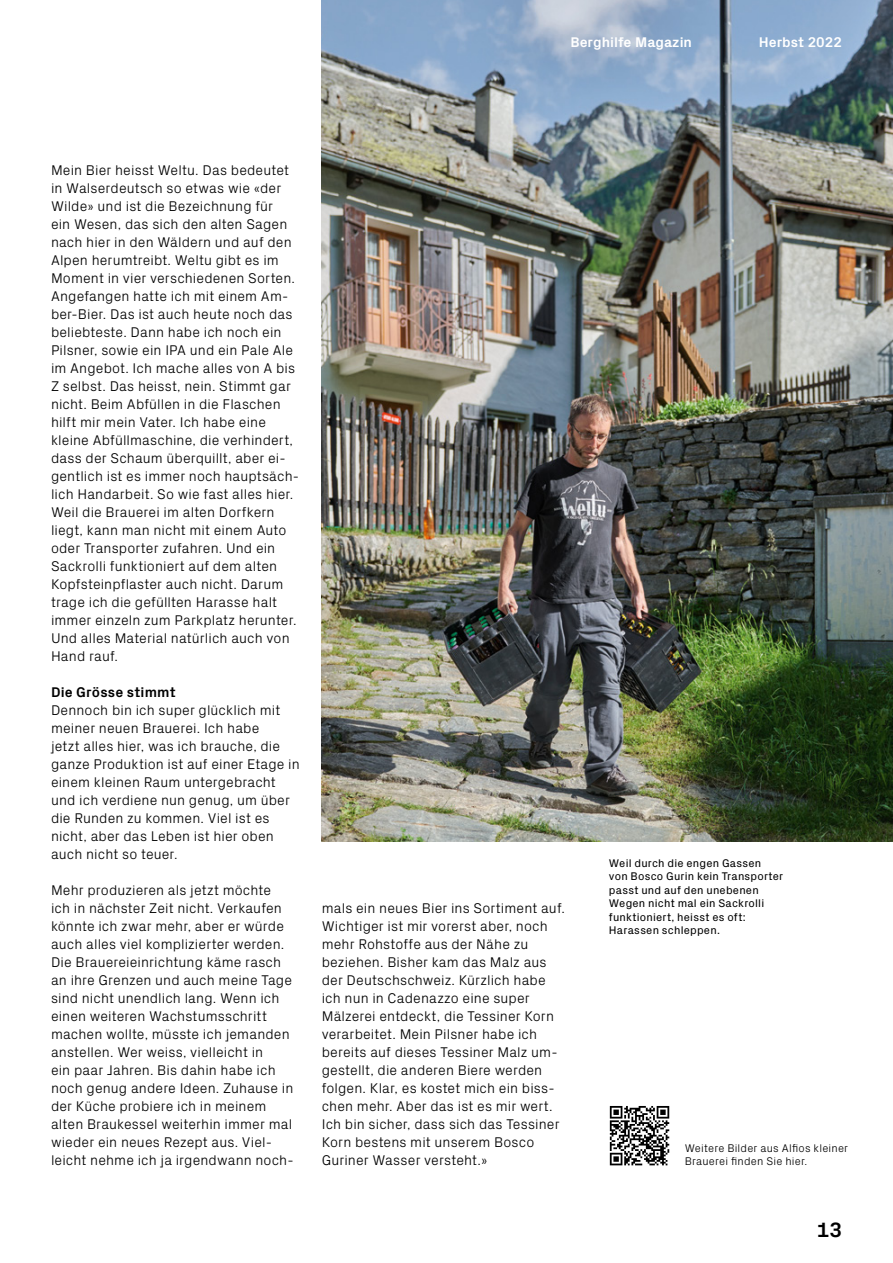
<style>
.page{position:relative;width:893px;height:1263px;background:#fff}
.page>*{position:absolute;margin:0;border:0;box-sizing:border-box;transform-origin:0 0}
.t1{font:700 21px "Px Grotesk";color:#000}
.t2{font:300 14.25px/18px "Px Grotesk";letter-spacing:.01em;color:#000}
.t3{font:700 14.25px "Px Grotesk";color:#fff}
.t4{font:700 14.25px "Px Grotesk";letter-spacing:.01em;color:#000}
.t5{font:11.25px/13.5px "Px Grotesk";letter-spacing:.02em;color:#000}
.t6{font:300 11.25px/13.5px "Px Grotesk";letter-spacing:.02em;color:#000}
</style>
<div class="page">
<img style="left:322px;top:0;width:571px;height:841px">
<svg style="left:609px;top:1106px;width:61px;height:60px"></svg>
<svg style="left:610px;top:1106px;width:59px;height:59px"></svg>
<p class="t3" style="left:570px;top:32px;width:123px">Berghilfe Magazin</p>
<p class="t3" style="left:759px;top:32px;width:85px">Herbst 2022</p>
<p class="t2" style="left:51px;top:160px;width:250px">Mein Bier heisst Weltu. Das bedeutet in Walserdeutsch so etwas wie «der Wilde» und ist die Bezeichnung für<br>ein Wesen, das sich den alten Sagen nach hier in den Wäldern und auf den Alpen herumtreibt. Weltu gibt es im Moment in vier verschiedenen Sorten.<br>Angefangen hatte ich mit einem Am&shy;ber-Bier. Das ist auch heute noch das beliebteste. Dann habe ich noch ein Pilsner, sowie ein IPA und ein Pale Ale im Angebot. Ich mache alles von A bis Z selbst. Das heisst, nein. Stimmt gar nicht. Beim Abfüllen in die Flaschen hilft mir mein Vater. Ich habe eine kleine Abfüllmaschine, die verhindert, dass der Schaum überquillt, aber ei&shy;gentlich ist es immer noch hauptsäch&shy;lich Handarbeit. So wie fast alles hier.<br>Weil die Brauerei im alten Dorfkern liegt, kann man nicht mit einem Auto oder Transporter zufahren. Und ein Sackrolli funktioniert auf dem alten Kopfsteinpflaster auch nicht. Darum trage ich die gefüllten Harasse halt immer einzeln zum Parkplatz herunter.<br>Und alles Material natürlich auch von Hand rauf.</p>
<p class="t4" style="left:51px;top:682px;width:126px">Die Grösse stimmt</p>
<p class="t2" style="left:51px;top:700px;width:250px">Dennoch bin ich super glücklich mit meiner neuen Brauerei. Ich habe<br>jetzt alles hier, was ich brauche, die ganze Produktion ist auf einer Etage in einem kleinen Raum untergebracht und ich verdiene nun genug, um über die Runden zu kommen. Viel ist es nicht, aber das Leben ist hier oben auch nicht so teuer.</p>
<p class="t2" style="left:51px;top:880px;width:244px">Mehr produzieren als jetzt möchte ich in nächster Zeit nicht. Verkaufen könnte ich zwar mehr, aber er würde auch alles viel komplizierter werden.<br>Die Brauereieinrichtung käme rasch an ihre Grenzen und auch meine Tage sind nicht unendlich lang. Wenn ich einen weiteren Wachstumsschritt machen wollte, müsste ich jemanden anstellen. Wer weiss, vielleicht in<br>ein paar Jahren. Bis dahin habe ich noch genug andere Ideen. Zuhause in der Küche probiere ich in meinem alten Braukessel weiterhin immer mal wieder ein neues Rezept aus. Viel&shy;leicht nehme ich ja irgendwann noch-</p>
<p class="t2" style="left:322px;top:898px;width:245px">mals ein neues Bier ins Sortiment auf.<br>Wichtiger ist mir vorerst aber, noch mehr Rohstoffe aus der Nähe zu beziehen. Bisher kam das Malz aus der Deutschschweiz. Kürzlich habe ich nun in Cadenazzo eine super Mälzerei entdeckt, die Tessiner Korn verarbeitet. Mein Pilsner habe ich bereits auf dieses Tessiner Malz um&shy;gestellt, die anderen Biere werden folgen. Klar, es kostet mich ein biss&shy;chen mehr. Aber das ist es mir wert.<br>Ich bin sicher, dass sich das Tessiner Korn bestens mit unserem Bosco Guriner Wasser versteht.»</p>
<p class="t5" style="left:609px;top:855px;width:176px">Weil durch die engen Gassen<br>von Bosco Gurin kein Transporter passt und auf den unebenen<br>Wegen nicht mal ein Sackrolli funktioniert, heisst es oft:<br>Harassen schleppen.</p>
<p class="t6" style="left:685px;top:1140px;width:165px">Weitere Bilder aus Alfios kleiner<br>Brauerei finden Sie hier.</p>
<h1 class="t1" style="left:817px;top:1215px;width:27px">13</h1>
</div>
